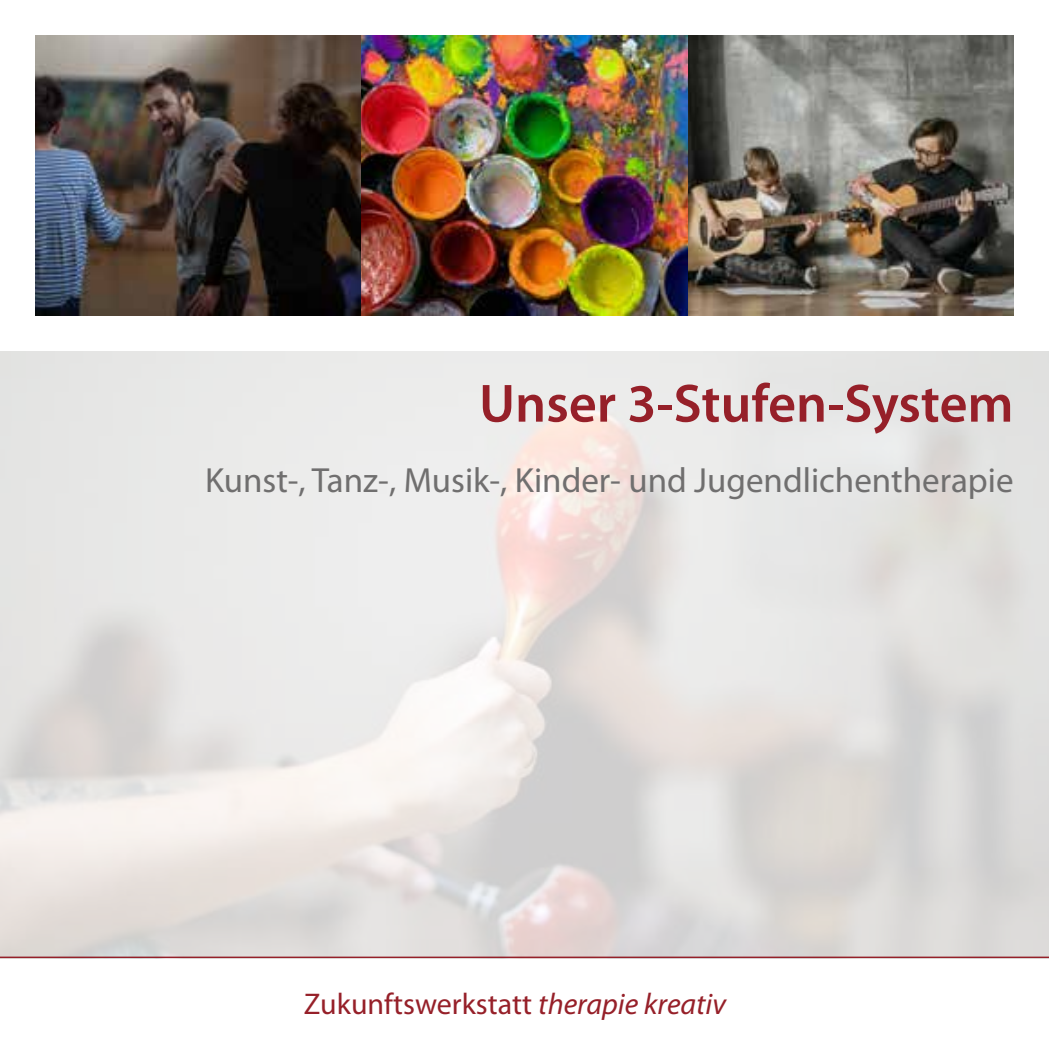
<style>
.page{position:relative;width:1049px;height:1049px;background:#fff}
.page>*{position:absolute;margin:0;border:0;box-sizing:border-box;transform-origin:0 0}
.t1{font:600 54.25px "Myriad Pro";color:#962029}
.t2{font:35px "Myriad Pro";color:#706f6f}
.t3{font:30px "Myriad Pro";color:#962029}
.s1{font-style:italic}
</style>
<div class="page">
<hr style="left:0;top:957px;width:1049px;height:1px;background:#962029">
<img style="left:35px;top:35px;width:978px;height:280px">
<h1 class="t1" style="left:479px;top:369px;width:536px">Unser 3-Stufen-System</h1>
<p class="t2" style="left:205px;top:459px;width:810px">Kunst-, Tanz-, Musik-, Kinder- und Jugendlichentherapie</p>
<p class="t3" style="left:304px;top:985px;width:424px">Zukunftswerkstatt <span class="s1">therapie kreativ</span></p>
</div>
